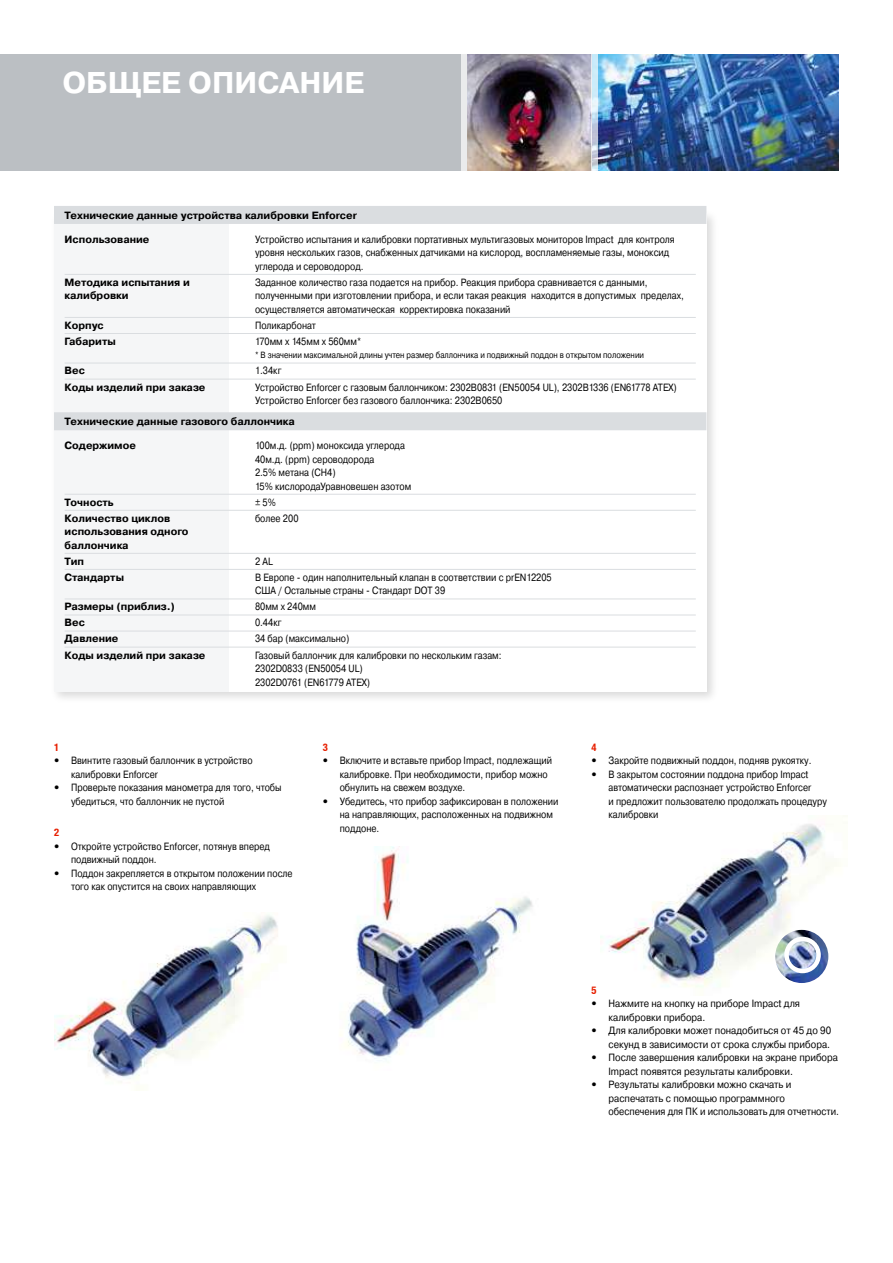
<style>
.page{position:relative;width:893px;height:1263px;background:#fff}
.page>*{position:absolute;margin:0;border:0;box-sizing:border-box;transform-origin:0 0}
.t1{font:30px "Pragmatica Bold OR";color:#fff}
.t2{font:10.5px/13.5px "Pragmatica Book OR";color:#000;scale:.85 1}
.t3{font:10.5px/13.5px "Pragmatica Book OR";color:#000;scale:.9 1}
.t4{font:10.5px/13.5px "Pragmatica Bold OR";color:#000}
.t5{font:700 condensed 10.5px "Helvetica Neue LT";color:#e71f01}
.t6{font:9px "Pragmatica Book OR";color:#000;scale:.85 1}
.s1{font-family:"Helvetica Neue LT"}
</style>
<div class="page">
<img style="left:600px;top:824px;width:239px;height:164px">
<img style="left:775px;top:930px;width:53px;height:53px;border-radius:50%">
<div style="left:784px;top:937px;width:37px;height:36px;border:4px solid #fff;border-radius:50%"></div>
<div style="left:0;top:54px;width:839px;height:116px;background:#bbbfc3"></div>
<div style="left:461px;top:50px;width:7px;height:125px;background:#eaebec"></div>
<img style="left:467px;top:54px;width:372px;height:116px">
<svg style="left:592px;top:54px;width:6px;height:117px"></svg>
<div style="left:49px;top:209px;width:671px;height:497px;background:#000;opacity:.15"></div>
<div style="left:54px;top:214px;width:652px;height:478px;background:#fff"></div>
<div style="left:54px;top:217px;width:175px;height:475px;background:#f5f6f7"></div>
<div style="left:54px;top:206px;width:652px;height:18px;background:#dadde0"></div>
<hr style="left:65px;top:274px;width:631px;height:1px;background:#dadde0">
<hr style="left:65px;top:317px;width:631px;height:1px;background:#dadde0">
<hr style="left:65px;top:333px;width:631px;height:1px;background:#dadde0">
<hr style="left:65px;top:363px;width:631px;height:1px;background:#dadde0">
<hr style="left:65px;top:379px;width:631px;height:1px;background:#dadde0">
<div style="left:54px;top:412px;width:652px;height:18px;background:#dadde0"></div>
<hr style="left:65px;top:494px;width:631px;height:1px;background:#dadde0">
<hr style="left:65px;top:510px;width:631px;height:1px;background:#dadde0">
<hr style="left:65px;top:553px;width:631px;height:1px;background:#dadde0">
<hr style="left:65px;top:569px;width:631px;height:1px;background:#dadde0">
<hr style="left:65px;top:599px;width:631px;height:1px;background:#dadde0">
<hr style="left:65px;top:615px;width:631px;height:1px;background:#dadde0">
<hr style="left:65px;top:631px;width:631px;height:1px;background:#dadde0">
<hr style="left:65px;top:647px;width:631px;height:1px;background:#dadde0">
<img style="left:54px;top:915px;width:224px;height:168px">
<img style="left:340px;top:847px;width:193px;height:214px">
<h1 class="t1" style="left:62px;top:66px;width:303px">ОБЩЕЕ ОПИСАНИЕ</h1>
<p class="t4" style="left:65px;top:208px;width:294px">Технические данные устройства калибровки Enforcer</p>
<p class="t4" style="left:65px;top:232px;width:86px">Использование</p>
<p class="t2" style="left:255px;top:232px;width:495px">Устройство испытания и калибровки портативных мультигазовых мониторов Impact для контроля уровня нескольких газов, снабженных датчиками на кислород, воспламеняемые газы, моноксид углерода и сероводород.</p>
<p class="t4" style="left:65px;top:276px;width:127px">Методика испытания и</p>
<p class="t2" style="left:255px;top:275px;width:463px">Заданное количество газа подается на прибор. Реакция прибора сравнивается с данными,</p>
<p class="t4" style="left:65px;top:289px;width:66px">калибровки</p>
<p class="t2" style="left:255px;top:289px;width:506px">полученными при изготовлении прибора, и если такая реакция находится в допустимых пределах, осуществляется автоматическая корректировка показаний</p>
<p class="t4" style="left:65px;top:319px;width:41px">Корпус</p>
<p class="t2" style="left:255px;top:319px;width:73px">Поликарбонат</p>
<p class="t4" style="left:65px;top:335px;width:53px">Габариты</p>
<p class="t2" style="left:255px;top:335px;width:126px">170мм х 145мм х 560мм*</p>
<p class="t6" style="left:255px;top:350px;width:459px">* В значении максимальной длины учтен размер баллончика и подвижный поддон в открытом положении</p>
<p class="t4" style="left:65px;top:364px;width:22px">Вес</p>
<p class="t2" style="left:255px;top:364px;width:33px">1.34кг</p>
<p class="t4" style="left:65px;top:380px;width:142px">Коды изделий при заказе</p>
<p class="t2" style="left:255px;top:380px;width:498px">Устройство Enforcer с газовым баллончиком: 2302В0831 (EN50054 UL), 2302В1336 (EN61778 ATEX)<br>Устройство Enforcer без газового баллончика: 2302В0650</p>
<p class="t4" style="left:65px;top:415px;width:232px">Технические данные газового баллончика</p>
<p class="t4" style="left:65px;top:439px;width:73px">Содержимое</p>
<p class="t2" style="left:255px;top:439px;width:185px">100м.д. (ppm) моноксида углерода<br>40м.д. (ppm) сероводорода<br>2.5% метана (СН4)<br>15% кислородаУравновешен азотом</p>
<p class="t4" style="left:65px;top:495px;width:51px">Точность</p>
<p class="t2" style="left:255px;top:495px;width:26px">± 5%</p>
<p class="t4" style="left:65px;top:511px;width:107px">Количество циклов</p>
<p class="t2" style="left:255px;top:511px;width:53px">более 200</p>
<p class="t4" style="left:65px;top:525px;width:125px">использования одного баллончика</p>
<p class="t4" style="left:65px;top:554px;width:21px">Тип</p>
<p class="t2" style="left:255px;top:554px;width:22px">2 AL</p>
<p class="t4" style="left:65px;top:570px;width:61px">Стандарты</p>
<p class="t2" style="left:255px;top:570px;width:351px">В Европе - один наполнительный клапан в соответствии с prEN12205<br>США / Остальные страны - Стандарт DOT 39</p>
<p class="t4" style="left:65px;top:600px;width:112px">Размеры (приблиз.)</p>
<p class="t2" style="left:255px;top:600px;width:73px">80мм х 240мм</p>
<p class="t4" style="left:65px;top:616px;width:22px">Вес</p>
<p class="t2" style="left:255px;top:616px;width:33px">0.44кг</p>
<p class="t4" style="left:65px;top:632px;width:55px">Давление</p>
<p class="t2" style="left:255px;top:632px;width:113px">34 бар (максимально)</p>
<p class="t4" style="left:65px;top:648px;width:142px">Коды изделий при заказе</p>
<p class="t2" style="left:255px;top:648px;width:292px">Газовый баллончик для калибровки по нескольким газам:<br>2302D0833 (EN50054 UL)<br>2302D0761 (EN61779 ATEX)</p>
<p class="t5" style="left:54px;top:741px;width:7px">1</p>
<p class="t2" style="left:71px;top:754px;width:215px;text-indent:-17px"><span class="s1">•</span> Ввинтите газовый баллончик в устройство калибровки Enforcer</p>
<p class="t2" style="left:71px;top:781px;width:249px;text-indent:-17px"><span class="s1">•</span> Проверьте показания манометра для того, чтобы убедиться, что баллончик не пустой</p>
<p class="t5" style="left:54px;top:826px;width:7px">2</p>
<p class="t2" style="left:71px;top:839px;width:236px;text-indent:-17px"><span class="s1">•</span> Откройте устройство Enforcer, потянув вперед подвижный поддон.</p>
<p class="t2" style="left:71px;top:866px;width:262px;text-indent:-17px"><span class="s1">•</span> Поддон закрепляется в открытом положении после того как опустится на своих направляющих</p>
<p class="t5" style="left:323px;top:741px;width:7px">3</p>
<p class="t2" style="left:340px;top:754px;width:251px;text-indent:-17px"><span class="s1">•</span> Включите и вставьте прибор Impact, подлежащий калибровке. При необходимости, прибор можно обнулить на свежем воздухе.</p>
<p class="t2" style="left:340px;top:795px;width:259px;text-indent:-17px"><span class="s1">•</span> Убедитесь, что прибор зафиксирован в положении на направляющих, расположенных на подвижном поддоне.</p>
<p class="t5" style="left:591px;top:741px;width:7px">4</p>
<p class="t2" style="left:591px;top:754px;width:260px"><span class="s1">•</span> Закройте подвижный поддон, подняв рукоятку.</p>
<p class="t2" style="left:608px;top:768px;width:258px;text-indent:-17px"><span class="s1">•</span> В закрытом состоянии поддона прибор Impact автоматически распознает устройство Enforcer<br>и предложит пользователю продолжать процедуру калибровки</p>
<p class="t5" style="left:591px;top:984px;width:7px">5</p>
<p class="t3" style="left:608px;top:997px;width:214px;text-indent:-17px"><span class="s1">•</span> Нажмите на кнопку на приборе Impact для калибровки прибора.</p>
<p class="t3" style="left:591px;top:1024px;width:268px;text-align:right"><span class="s1">•</span> Для калибровки может понадобиться от 45 до 90 секунд в зависимости от срока службы прибора.</p>
<p class="t3" style="left:608px;top:1051px;width:257px;text-indent:-17px"><span class="s1">•</span> После завершения калибровки на экране прибора<br>Impact появятся результаты калибровки.</p>
<p class="t3" style="left:608px;top:1078px;width:258px;text-indent:-17px"><span class="s1">•</span> Результаты калибровки можно скачать и распечатать с помощью программного обеспечения для ПК и использовать для отчетности.</p>
</div>
